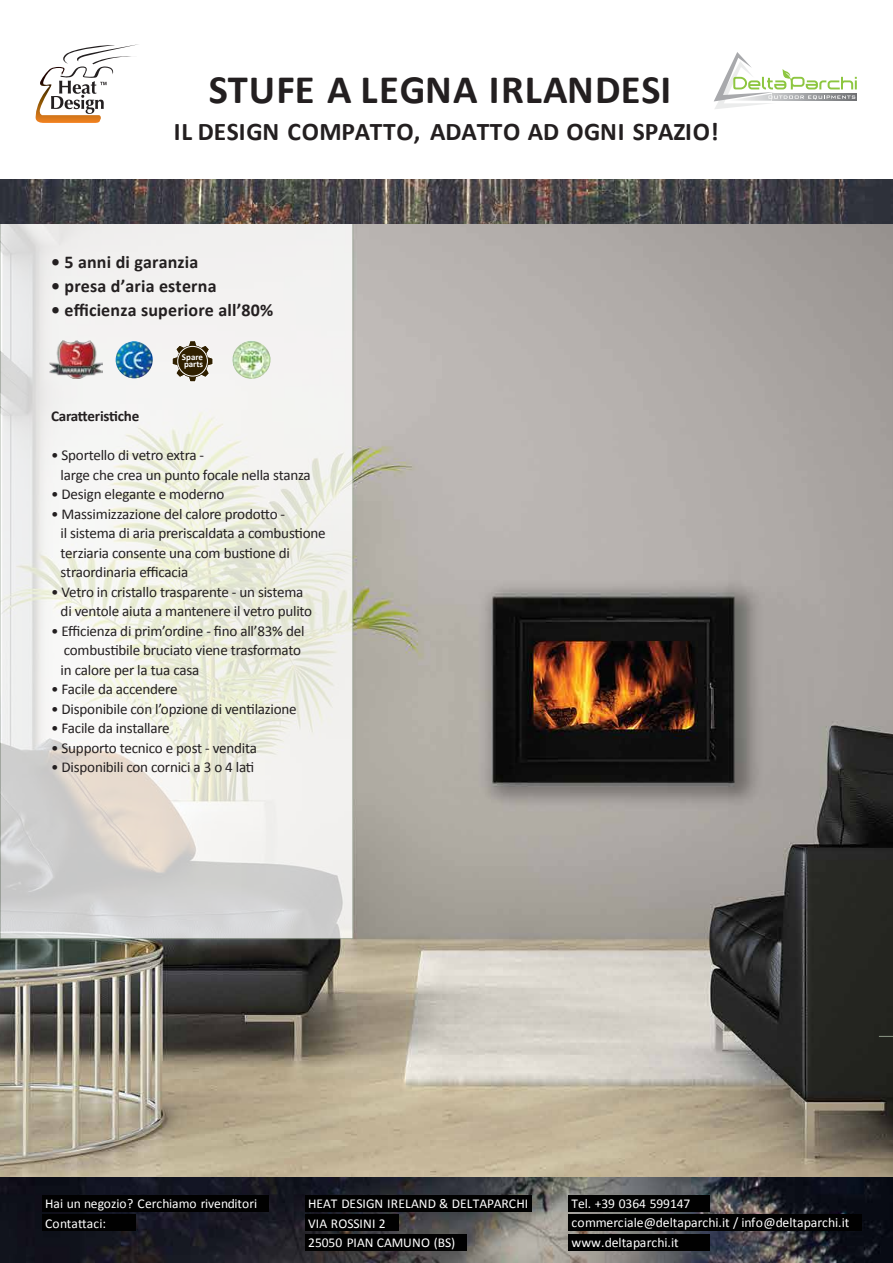
<style>
.page{position:relative;width:893px;height:1263px;background:#fff}
.page>*{position:absolute;margin:0;border:0;box-sizing:border-box;transform-origin:0 0}
.t1{font:700 40.5px "Calibri";letter-spacing:.02em;color:#231f20}
.t2{font:700 25.5px "Calibri";letter-spacing:.005em;color:#231f20}
.t3{font:700 18px "Calibri";letter-spacing:.01em;color:#231f20}
.t4{font:15px/19.5px "Calibri";letter-spacing:-.015em;color:#231f20}
.t5{font:700 15px "Calibri";letter-spacing:-.015em;color:#231f20}
.t6{font:13.65px/19.6px "Calibri";letter-spacing:-.005em;color:#fff}
.t7{font:13.5px/19.5px "Calibri";letter-spacing:-.005em;color:#fff}
.t8{font:700 9px/7.5px "Calibri";color:#fff}
</style>
<div class="page">
<img style="left:0;top:223px;width:893px;height:1040px">
<svg style="left:35px;top:44px;width:103px;height:79px"></svg>
<svg style="left:714px;top:52px;width:143px;height:57px"></svg>
<div style="left:568px;top:1195px;width:142px;height:17px;background:#010101"></div>
<div style="left:568px;top:1214px;width:293px;height:17px;background:#010101"></div>
<div style="left:568px;top:1234px;width:142px;height:16px;background:#010101"></div>
<div style="left:42px;top:1195px;width:227px;height:17px;background:#010101"></div>
<div style="left:42px;top:1214px;width:93px;height:17px;background:#010101"></div>
<div style="left:305px;top:1195px;width:227px;height:17px;background:#010101"></div>
<div style="left:305px;top:1214px;width:94px;height:17px;background:#010101"></div>
<div style="left:305px;top:1234px;width:162px;height:16px;background:#010101"></div>
<svg style="left:879px;top:1036px;width:14px;height:1px"></svg>
<svg style="left:0;top:223px;width:353px;height:716px;fill:#f1f0ee"></svg>
<img style="left:0;top:180px;width:893px;height:43px">
<img style="left:49px;top:341px;width:53px;height:38px">
<img style="left:116px;top:341px;width:37px;height:37px;border-radius:19px">
<svg style="left:172px;top:341px;width:41px;height:41px"></svg>
<div style="left:178px;top:346px;width:30px;height:30px;border:1px solid #fff;border-radius:50%"></div>
<img style="left:232px;top:341px;width:38px;height:38px;border-radius:19px">
<h1 class="t1" style="left:209px;top:61px;width:464px">STUFE A LEGNA IRLANDESI</h1>
<h2 class="t2" style="left:174px;top:113px;width:546px">IL DESIGN COMPATTO, ADATTO AD OGNI SPAZIO!</h2>
<p class="t3" style="left:51px;top:249px;width:149px">• 5 anni di garanzia</p>
<p class="t3" style="left:51px;top:273px;width:167px">• presa d’aria esterna</p>
<p class="t3" style="left:51px;top:297px;width:224px">• efficienza superiore all’80%</p>
<p class="t8" style="left:182px;top:353px;width:23px">Spare parts</p>
<p class="t5" style="left:51px;top:406px;width:90px">Caratteristiche</p>
<p class="t4" style="left:61px;top:445px;width:252px;text-indent:-10px">• Sportello di vetro extra -<br>large che crea un punto focale nella stanza</p>
<p class="t4" style="left:51px;top:484px;width:175px">• Design elegante e moderno</p>
<p class="t4" style="left:61px;top:504px;width:267px;text-indent:-10px">• Massimizzazione del calore prodotto -<br>il sistema di aria preriscaldata a combustione terziaria consente una com bustione di straordinaria efficacia</p>
<p class="t4" style="left:61px;top:582px;width:253px;text-indent:-10px">• Vetro in cristallo trasparente - un sistema di ventole aiuta a mantenere il vetro pulito</p>
<p class="t4" style="left:61px;top:621px;width:245px;text-indent:-10px">• Efficienza di prim’ordine - fino all’83% del combustibile bruciato viene trasformato in calore per la tua casa</p>
<p class="t4" style="left:51px;top:679px;width:128px">• Facile da accendere</p>
<p class="t4" style="left:51px;top:699px;width:247px">• Disponibile con l’opzione di ventilazione</p>
<p class="t4" style="left:51px;top:718px;width:120px">• Facile da installare</p>
<p class="t4" style="left:51px;top:738px;width:207px">• Supporto tecnico e post - vendita</p>
<p class="t4" style="left:51px;top:757px;width:205px">• Disponibili con cornici a 3 o 4 lati</p>
<p class="t7" style="left:45px;top:1193px;width:214px">Hai un negozio? Cerchiamo rivenditori<br>Contattaci:</p>
<p class="t7" style="left:308px;top:1193px;width:221px">HEAT DESIGN IRELAND &amp; DELTAPARCHI<br>VIA ROSSINI 2<br>25050 PIAN CAMUNO (BS)</p>
<p class="t7" style="left:571px;top:1193px;width:120px">Tel. +39 0364 599147</p>
<p class="t6" style="left:571px;top:1212px;width:280px">commerciale@deltaparchi.it / info@deltaparchi.it www.deltaparchi.it</p>
</div>
